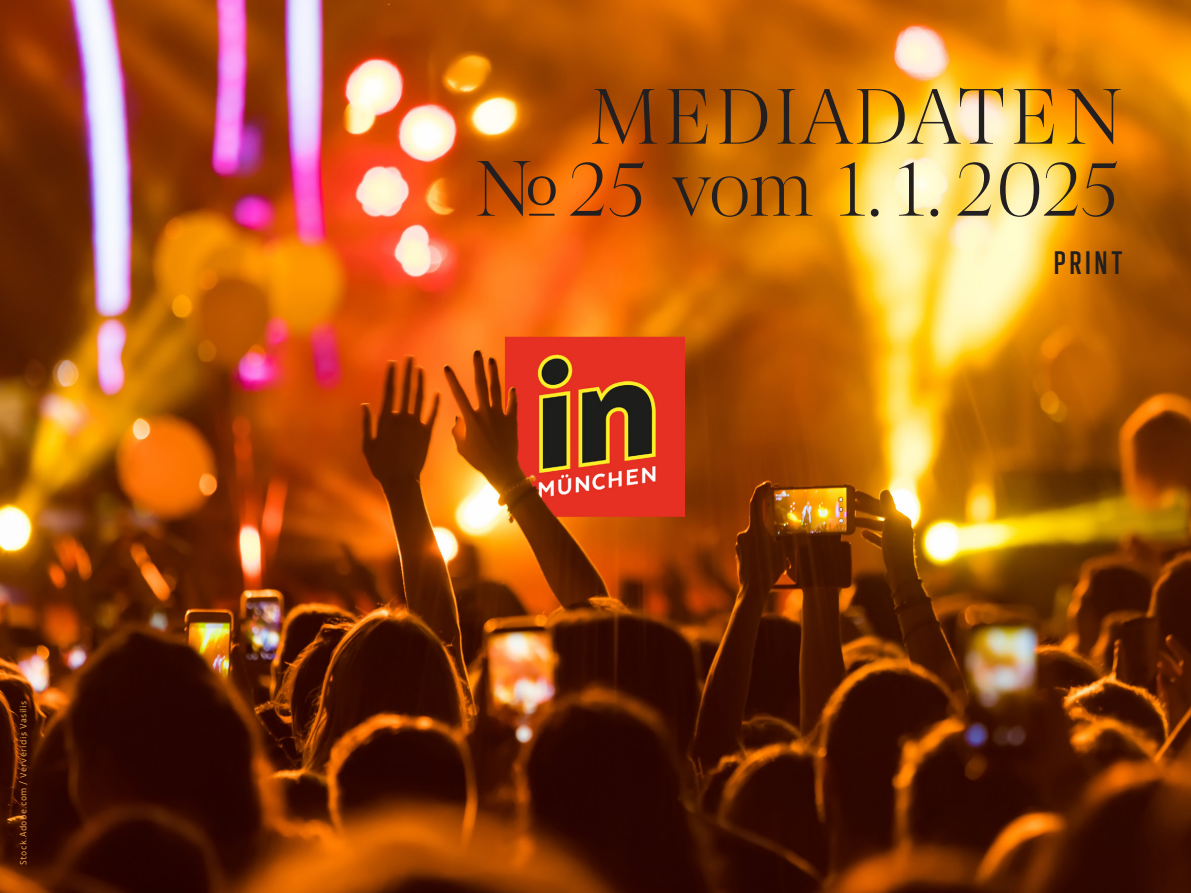
<style>
.page{position:relative;width:1191px;height:893px;background:#fff}
.page>*{position:absolute;margin:0;border:0;box-sizing:border-box;transform-origin:0 0}
.t1{font:300 78px/72px "GT Super Display";color:#231f20;text-align:right}
.t2{font:700 condensed 34.5px "Resolve";letter-spacing:.11em;color:#231f20}
.t3{font:300 9.75px "Drive";letter-spacing:.045em;color:#fbb04b}
</style>
<div class="page">
<img style="left:0;top:0;width:1191px;height:893px">
<p class="t3" style="left:18px;top:865px;width:166px;rotate:-90deg">Stock.Adobe.com / Ververidis Vasilis</p>
<h1 class="t1" style="left:475px;top:83px;width:649px">MEDIADATEN №25 vom 1. 1. 2025</h1>
<h2 class="t2" style="left:1053px;top:245px;width:70px">PRINT</h2>
</div>
